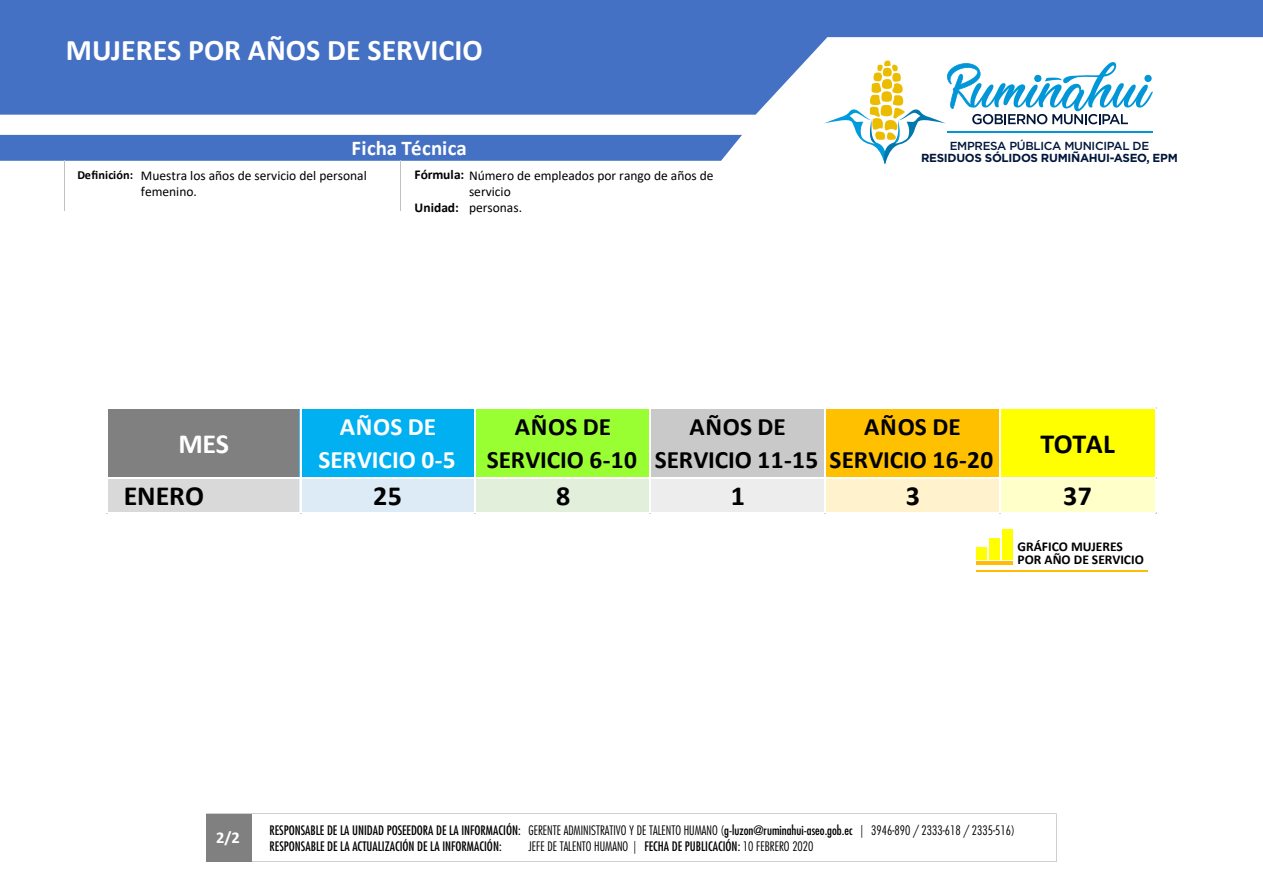
<style>
.page{position:relative;width:1263px;height:893px;background:#fff}
.page>*{position:absolute;margin:0;border:0;box-sizing:border-box;transform-origin:0 0}
.t1{font:700 30px "Calibri";color:#fff}
.t2{font:700 27.75px "Calibri";color:#000}
.t3{font:700 27.75px "Calibri";color:#fff}
.t4{font:700 25.05px/33px "Calibri";color:#000;text-align:center}
.t5{font:700 25.05px/33px "Calibri";color:#fff;text-align:center}
.t6{font:700 21px "Calibri";color:#fff}
.t7{font:700 16.5px "Calibri";color:#fff}
.t8{font:13.5px/15.9px "Calibri";color:#000}
.t9{font:700 13.5px/13.5px "Calibri";color:#000}
.t10{font:condensed 12.75px/16.5px "Futura Std";color:#000}
.t11{font:300 condensed 12.75px "Futura Std";color:#000}
.t12{font:700 12.3px "Calibri";letter-spacing:-.005em;color:#000}
.t13{font:700 11.7px "Gotham";letter-spacing:-.025em;color:#00163a}
.t14{font:500 11.7px "Gotham";letter-spacing:-.025em;color:#00163a}
.s1{font-weight:700}
.s2{font-weight:300}
.s3{font-weight:400}
</style>
<div class="page">
<svg style="left:0;top:0;width:1263px;height:115px;background:#5f86cc"></svg>
<div style="left:0;top:135px;width:742px;height:26px;background:#4471c4"></div>
<div style="left:976px;top:547px;width:11px;height:13px;background:#ff0"></div>
<div style="left:989px;top:538px;width:10px;height:22px;background:#ff0"></div>
<div style="left:1002px;top:529px;width:10px;height:31px;background:#ff0"></div>
<hr style="left:976px;top:561px;width:36px;height:4px;background:#ffbc00">
<hr style="left:976px;top:571px;width:171px;height:1px;background:#ffbc00">
<hr style="left:401px;top:161px;width:1px;height:50px;background:#c1c1c1">
<hr style="left:64px;top:161px;width:1px;height:50px;background:#c1c1c1">
<svg style="left:824px;top:60px;width:329px;height:104px"></svg>
<hr style="left:947px;top:131px;width:205px;height:2px;background:#0096d8">
<svg style="left:252px;top:861px;width:804px;height:1px"></svg>
<div style="left:206px;top:814px;width:46px;height:48px;background:#808080"></div>
<div style="left:108px;top:409px;width:193px;height:70px;background:#808080"></div>
<div style="left:300px;top:409px;width:176px;height:70px;background:#00b0f0"></div>
<div style="left:475px;top:409px;width:176px;height:70px;background:#9f3"></div>
<div style="left:649px;top:409px;width:177px;height:70px;background:#c9c9c9"></div>
<div style="left:824px;top:409px;width:176px;height:70px;background:#ffc000"></div>
<div style="left:999px;top:409px;width:157px;height:70px;background:#ff0"></div>
<div style="left:108px;top:478px;width:193px;height:35px;background:#d9d9d9"></div>
<div style="left:300px;top:478px;width:176px;height:35px;background:#ddebf7"></div>
<div style="left:475px;top:478px;width:176px;height:35px;background:#e2efda"></div>
<div style="left:649px;top:478px;width:177px;height:35px;background:#ededed"></div>
<div style="left:824px;top:478px;width:176px;height:35px;background:#fff2cc"></div>
<div style="left:999px;top:478px;width:157px;height:35px;background:#ffffc9"></div>
<hr style="left:108px;top:478px;width:1048px;height:1px;background:#fff">
<hr style="left:300px;top:409px;width:1px;height:104px;background:#fff">
<hr style="left:475px;top:409px;width:1px;height:104px;background:#fff">
<hr style="left:649px;top:409px;width:2px;height:104px;background:#fff">
<hr style="left:824px;top:409px;width:2px;height:104px;background:#fff">
<hr style="left:999px;top:409px;width:1px;height:104px;background:#fff">
<hr style="left:108px;top:512px;width:1048px;height:1px;background:#fff">
<hr style="left:1155px;top:409px;width:1px;height:104px;background:#fff">
<h1 class="t1" style="left:66px;top:29px;width:418px">MUJERES POR AÑOS DE SERVICIO</h1>
<h3 class="t6" style="left:352px;top:133px;width:117px">Ficha Técnica</h3>
<p class="t12" style="left:77px;top:166px;width:57px">Definición:</p>
<p class="t8" style="left:414px;top:167px;width:301px"><span class="s1">Fórmula:</span> Número de empleados por rango de años de</p>
<p class="t9" style="left:414px;top:201px;width:46px">Unidad:</p>
<p class="t8" style="left:141px;top:167px;width:227px">Muestra los años de servicio del personal femenino.</p>
<p class="t8" style="left:469px;top:184px;width:55px">servicio personas.</p>
<p class="t14" style="left:950px;top:138px;width:201px">EMPRESA PÚBLICA MUNICIPAL DE</p>
<p class="t13" style="left:921px;top:150px;width:258px">RESIDUOS SÓLIDOS RUMIÑAHUI-ASEO, EPM</p>
<h2 class="t3" style="left:178px;top:424px;width:52px">MES</h2>
<h3 class="t5" style="left:319px;top:410px;width:138px">AÑOS DE<br>SERVICIO 0-5</h3>
<h3 class="t4" style="left:487px;top:410px;width:152px">AÑOS DE<br>SERVICIO 6-10</h3>
<h3 class="t4" style="left:655px;top:410px;width:340px;text-align:left;text-indent:35px">AÑOS DE<br>SERVICIO 11-15 SERVICIO 16-20</h3>
<h3 class="t4" style="left:864px;top:410px;width:98px">AÑOS DE</h3>
<h2 class="t2" style="left:1040px;top:424px;width:76px">TOTAL</h2>
<h2 class="t2" style="left:124px;top:477px;width:82px">ENERO</h2>
<h2 class="t2" style="left:373px;top:477px;width:30px">25</h2>
<h2 class="t2" style="left:556px;top:477px;width:16px">8</h2>
<h2 class="t2" style="left:731px;top:477px;width:16px">1</h2>
<h2 class="t2" style="left:906px;top:477px;width:16px">3</h2>
<h2 class="t2" style="left:1063px;top:477px;width:30px">37</h2>
<p class="t9" style="left:1017px;top:539px;width:128px">GRÁFICO MUJERES<br>POR AÑO DE SERVICIO</p>
<p class="t7" style="left:216px;top:825px;width:25px">2/2</p>
<p class="t10" style="left:270px;top:822px;width:747px">RESPONSABLE DE LA UNIDAD POSEEDORA DE LA INFORMACIÓN: <span class="s2">GERENTE ADMINISTRATIVO Y DE TALENTO HUMANO (</span>g-luzon@ruminahui-aseo.gob.ec <span class="s2">| 3946-890 / 2333-618 / 2335-516)<br></span>RESPONSABLE DE LA ACTUALIZACIÓN DE LA INFORMACIÓN:</p>
<p class="t11" style="left:528px;top:839px;width:287px">JEFE DE TALENTO HUMANO | <span class="s3">FECHA DE PUBLICACIÓN:</span> 10 FEBRERO 2020</p>
</div>
